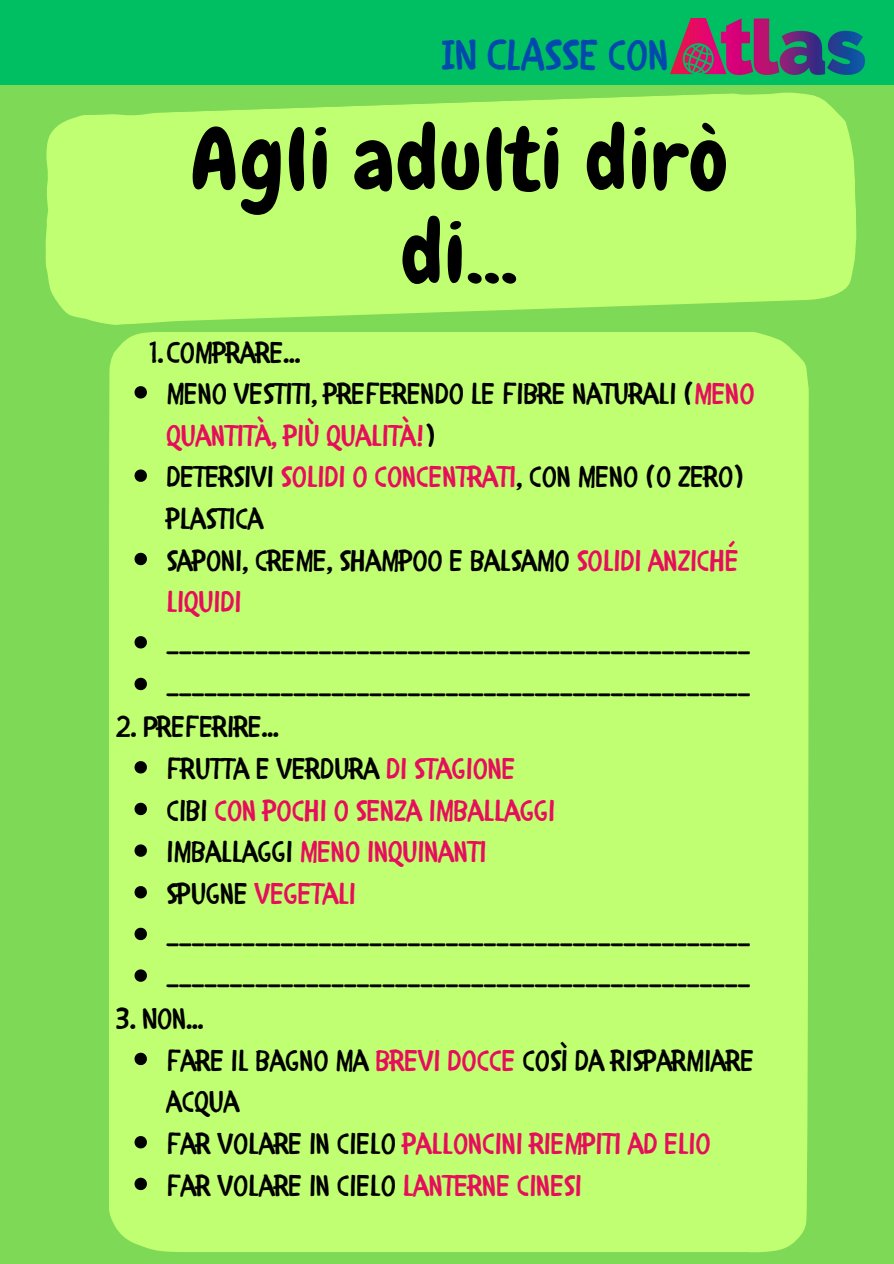
<style>
.page{position:relative;width:894px;height:1264px;background:#fff}
.page>*{position:absolute;margin:0;border:0;box-sizing:border-box;transform-origin:0 0}
.t1{font:85.95px/93.9px "Chewy";letter-spacing:.02em;color:#000;text-align:center}
.t2{font:43.5px "CHILDRENONE";color:#004aad}
.t3{font:30px/41.7px "CHILDRENONE";color:#000}
.t4{font:30px "CHILDRENONE";color:#e60e5a}
.s1{color:#e60e5a}
.s2{color:#000}
</style>
<div class="page">
<div style="left:0;top:0;width:893px;height:1263px;background:#7ed957"></div>
<div style="left:0;top:0;width:893px;height:85px;background:#00bf63"></div>
<svg style="left:45px;top:92px;width:811px;height:233px;background:#b9fa6e"></svg>
<img style="left:670px;top:19px;width:194px;height:56px">
<div style="left:109px;top:332px;width:699px;height:920px;background:#c1ff72"></div>
<svg style="left:134px;top:386px;width:13px;height:12px"></svg>
<svg style="left:134px;top:469px;width:13px;height:13px"></svg>
<svg style="left:134px;top:553px;width:13px;height:12px"></svg>
<svg style="left:134px;top:636px;width:13px;height:12px"></svg>
<svg style="left:134px;top:677px;width:13px;height:13px"></svg>
<svg style="left:134px;top:761px;width:13px;height:12px"></svg>
<svg style="left:134px;top:802px;width:13px;height:13px"></svg>
<svg style="left:134px;top:844px;width:13px;height:12px"></svg>
<svg style="left:134px;top:886px;width:13px;height:12px"></svg>
<svg style="left:134px;top:927px;width:13px;height:13px"></svg>
<svg style="left:134px;top:969px;width:13px;height:12px"></svg>
<svg style="left:134px;top:1052px;width:13px;height:13px"></svg>
<svg style="left:134px;top:1135px;width:13px;height:13px"></svg>
<svg style="left:134px;top:1177px;width:13px;height:13px"></svg>
<p class="t2" style="left:440px;top:17px;width:230px">IN CLASSE CON</p>
<p class="t1" style="left:190px;top:113px;width:538px">Agli adulti dirò di...</p>
<h2 class="t3" style="left:149px;top:328px;width:153px">1.COMPRARE...</h2>
<h1 class="t3" style="left:166px;top:370px;width:589px">MENO VESTITI, PREFERENDO LE FIBRE NATURALI (<span class="s1">MENO<br>QUANTITÀ, PIÙ QUALITÀ!</span>)</h1>
<p class="t3" style="left:166px;top:453px;width:579px">DETERSIVI <span class="s1">SOLIDI O CONCENTRATI</span>, CON MENO (O ZERO)<br>PLASTICA</p>
<p class="t3" style="left:166px;top:536px;width:573px">SAPONI, CREME, SHAMPOO E BALSAMO <span class="s1">SOLIDI ANZICHÉ<br>LIQUIDI</span></p>
<p class="t3" style="left:166px;top:620px;width:585px">______________________________________________</p>
<p class="t3" style="left:166px;top:661px;width:585px">______________________________________________</p>
<p class="t3" style="left:115px;top:703px;width:165px">2. PREFERIRE...</p>
<p class="t3" style="left:166px;top:745px;width:350px">FRUTTA E VERDURA <span class="s1">DI STAGIONE</span></p>
<p class="t4" style="left:166px;top:784px;width:390px"><span class="s2">CIBI</span> CON POCHI O SENZA IMBALLAGGI</p>
<p class="t4" style="left:166px;top:825px;width:321px"><span class="s2">IMBALLAGGI</span> MENO INQUINANTI</p>
<p class="t4" style="left:166px;top:867px;width:191px"><span class="s2">SPUGNE</span> VEGETALI</p>
<p class="t3" style="left:166px;top:911px;width:585px">______________________________________________</p>
<p class="t3" style="left:166px;top:953px;width:585px">______________________________________________</p>
<p class="t3" style="left:115px;top:994px;width:90px">3. NON...</p>
<p class="t3" style="left:166px;top:1036px;width:589px">FARE IL BAGNO MA <span class="s1">BREVI DOCCE</span> COSÌ DA RISPARMIARE<br>ACQUA</p>
<p class="t4" style="left:166px;top:1117px;width:545px"><span class="s2">FAR VOLARE IN CIELO</span> PALLONCINI RIEMPITI AD ELIO</p>
<p class="t3" style="left:166px;top:1161px;width:416px">FAR VOLARE IN CIELO <span class="s1">LANTERNE CINESI</span></p>
</div>
